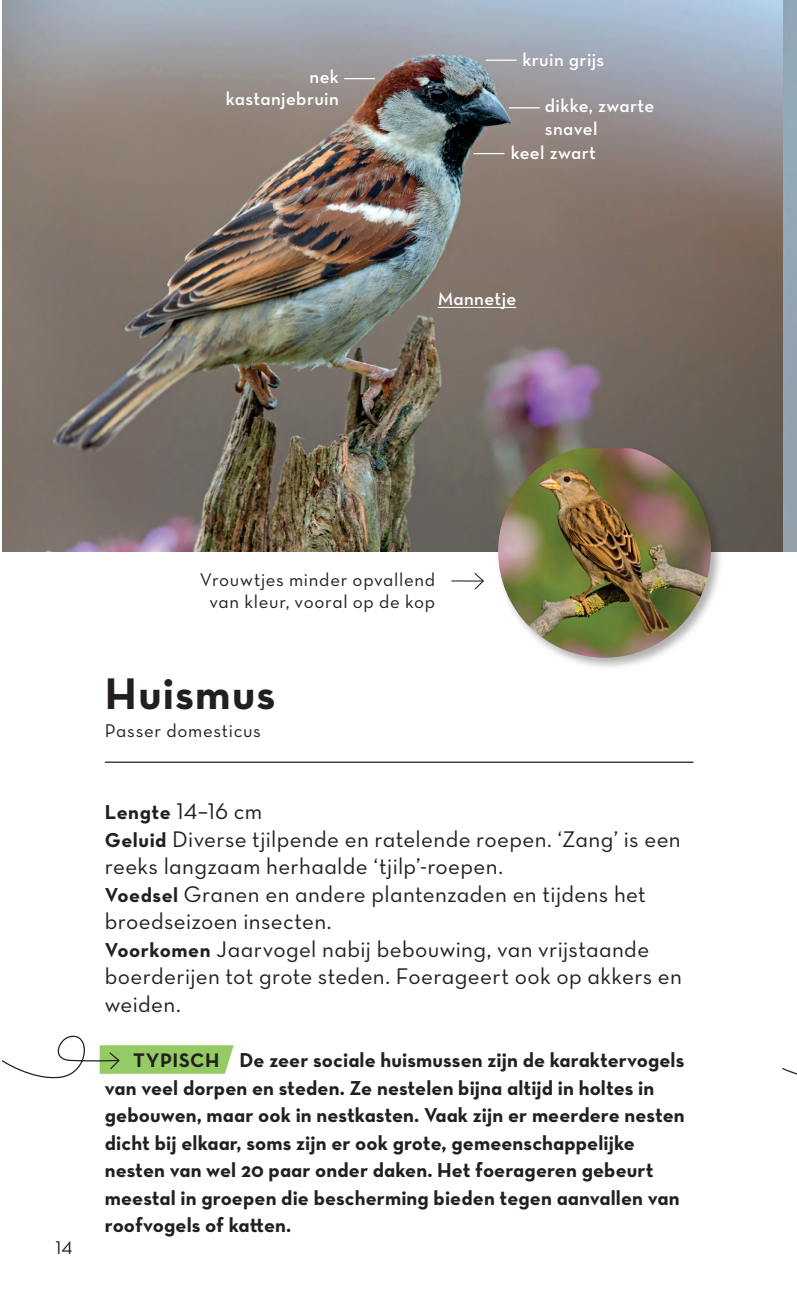
<style>
.page{position:relative;width:797px;height:1310px;background:#fff}
.page>*{position:absolute;margin:0;border:0;box-sizing:border-box;transform-origin:0 0}
.t1{font:45px "Neutraface Text Bold Alt";letter-spacing:.025em;color:#231f20}
.t2{font:23px/27.5px "Neutraface Text Book Alt";letter-spacing:.015em;color:#231f20}
.t3{font:20.5px/27.5px "Neutraface Text Bold Alt";letter-spacing:.005em;color:#231f20}
.t4{font:18.75px/22.5px "Neutraface Text Book Alt";letter-spacing:.035em;color:#231f20;text-align:center}
.t5{font:18.75px/22.5px "Neutraface Text Demi Alt";letter-spacing:.02em;color:#fff;text-align:right}
.s1{font-family:"Neutraface Text Bold Alt";font-size:20.5px}
.s2{font-size:20px}
</style>
<div class="page">
<svg style="left:2px;top:1035px;width:232px;height:44px"></svg>
<svg style="left:782px;top:1068px;width:14px;height:7px"></svg>
<svg style="left:451px;top:573px;width:33px;height:17px"></svg>
<hr style="left:105px;top:761px;width:588px;height:1px;background:#231f20">
<img style="left:2px;top:0;width:794px;height:551px">
<div style="left:495px;top:445px;width:228px;height:225px;background:#231f20;opacity:.35"></div>
<img style="left:498px;top:448px;width:212px;height:209px">
<hr style="left:438px;top:307px;width:78px;height:1px;background:#fff">
<hr style="left:344px;top:78px;width:31px;height:1px;background:#fff">
<hr style="left:485px;top:60px;width:31px;height:1px;background:#fff">
<hr style="left:509px;top:107px;width:30px;height:1px;background:#fff">
<hr style="left:473px;top:153px;width:31px;height:1px;background:#fff">
<svg style="left:795px;top:11px;width:2px;height:58px"></svg>
<p class="t5" style="left:226px;top:65px;width:114px">nek kastanjebruin</p>
<p class="t5" style="left:522px;top:48px;width:83px">kruin grijs</p>
<p class="t5" style="left:544px;top:94px;width:111px;text-align:left">dikke, zwarte snavel</p>
<p class="t5" style="left:510px;top:141px;width:87px">keel zwart</p>
<p class="t5" style="left:438px;top:287px;width:80px">Mannetje</p>
<p class="t4" style="left:55px;top:1235px;width:19px">14</p>
<p class="t4" style="left:200px;top:567px;width:237px">Vrouwtjes minder opvallend van kleur, vooral op de kop</p>
<h1 class="t1" style="left:105px;top:665px;width:172px">Huismus</h1>
<p class="t4" style="left:105px;top:718px;width:157px">Passer domesticus</p>
<p class="t2" style="left:105px;top:797px;width:578px"><span class="s1">Lengte</span> 14–16 cm<br><span class="s1">Geluid</span> Diverse tjilpende en ratelende roepen. ‘Zang’ is een reeks langzaam herhaalde ‘tjilp’-roepen.<br><span class="s1">Voedsel</span> Granen en andere plantenzaden en tijdens het broedseizoen insecten.<br><span class="s1">Voorkomen</span> Jaarvogel nabij bebouwing, van vrijstaande boerderijen tot grote steden. Foerageert ook op akkers en weiden.</p>
<p class="t3" style="left:105px;top:1045px;width:581px;text-indent:28px"><span class="s2">TYPISCH</span> De zeer sociale huismussen zijn de karaktervogels van veel dorpen en steden. Ze nestelen bijna altijd in holtes in gebouwen, maar ook in nestkasten. Vaak zijn er meerdere nesten dicht bij elkaar, soms zijn er ook grote, gemeenschappelijke nesten van wel 20 paar onder daken. Het foerageren gebeurt meestal in groepen die bescherming bieden tegen aanvallen van roofvogels of katten.</p>
</div>
